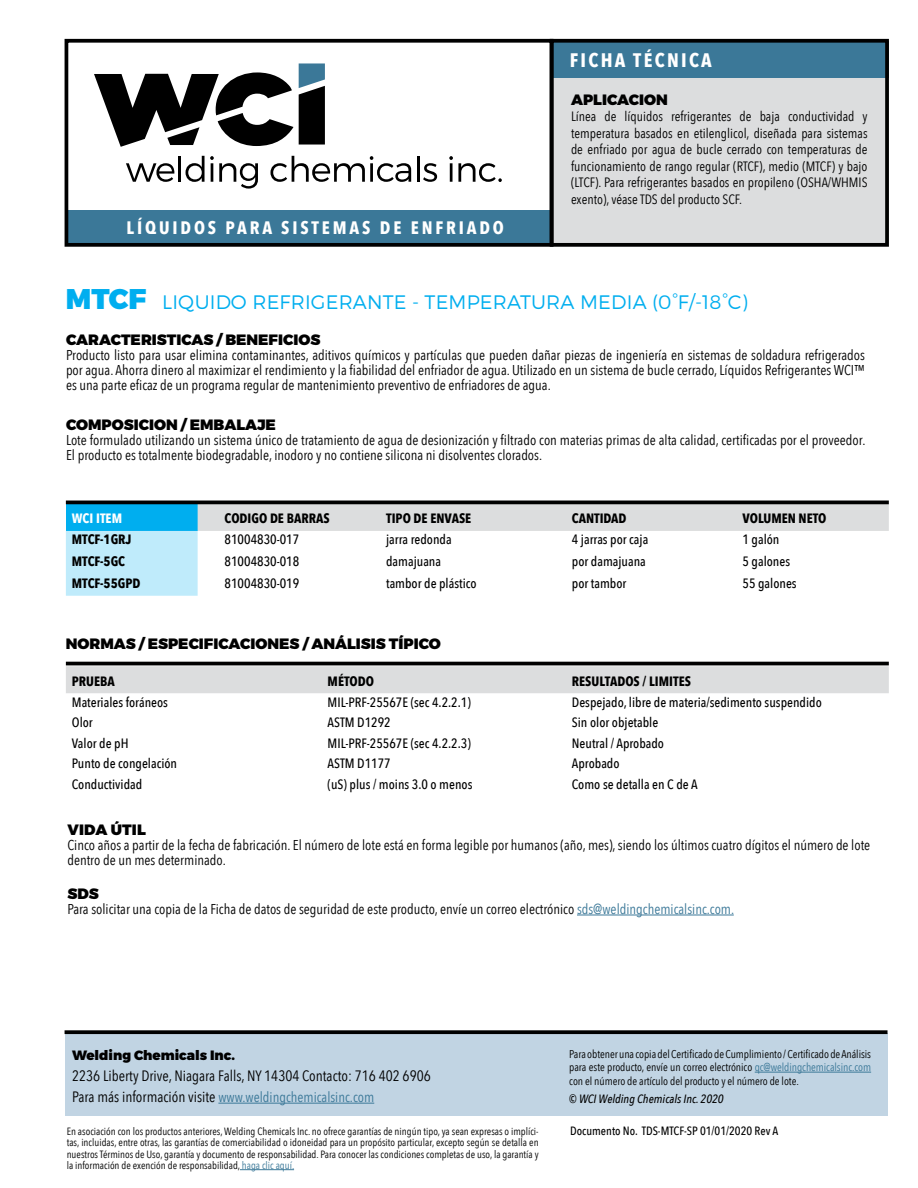
<style>
.page{position:relative;width:918px;height:1188px;background:#fff}
.page>*{position:absolute;margin:0;border:0;box-sizing:border-box;transform-origin:0 0}
.t1{font:300 19.5px "Montserrat";letter-spacing:.01em;color:#00aeef}
.t2{font:700 19.5px "Avenir Next Condensed";letter-spacing:.12em;color:#fff}
.t3{font:700 18px "Avenir Next Condensed";letter-spacing:.16em;color:#fff}
.t4{font:900 15px "Montserrat";color:#000}
.t5{font:15px "Avenir Next Condensed";color:#000}
.t6{font:14.25px/15px "Avenir Next Condensed";color:#000}
.t7{font:14.25px "Avenir Next Condensed";color:#3b7898}
.t8{font:500 13.5px "Avenir Next Condensed";color:#000}
.t9{font:13.5px/16.5px "Avenir Next Condensed";color:#000;text-align:justify}
.t10{font:700 13.5px "Avenir Next Condensed";color:#000}
.t11{font:900 13.5px "Montserrat";color:#000}
.t12{font:700 13.5px "Avenir Next Condensed";color:#fff}
.t13{font:500 12px "Avenir Next Condensed";color:#000}
.t14{font:italic 500 12px "Avenir Next Condensed";color:#000}
.t15{font:11.25px/13.5px "Avenir Next Condensed";letter-spacing:-.005em;color:#000;text-align:justify}
.t16{font:10.5px/11.2px "Avenir Next Condensed";color:#000;text-align:justify}
.s1{font-weight:900;font-size:28.5px}
.s2{color:#3b7898}
.s3{font-size:15px;color:#000}
</style>
<div class="page">
<div style="left:552px;top:60px;width:335px;height:185px;background:#dcddde"></div>
<svg style="left:66px;top:504px;width:823px;height:92px"></svg>
<hr style="left:66px;top:501px;width:823px;height:3px;background:#000">
<hr style="left:577px;top:915px;width:157px;height:1px;background:#3b7898">
<hr style="left:66px;top:662px;width:823px;height:3px;background:#000">
<div style="left:66px;top:666px;width:823px;height:27px;background:#dcddde"></div>
<div style="left:66px;top:210px;width:486px;height:35px;background:#3b7898"></div>
<svg style="left:94px;top:63px;width:231px;height:84px"></svg>
<svg style="left:126px;top:163px;width:49px;height:19px"></svg>
<hr style="left:179px;top:156px;width:2px;height:26px;background:#000">
<svg style="left:186px;top:156px;width:72px;height:33px"></svg>
<svg style="left:270px;top:156px;width:141px;height:26px"></svg>
<hr style="left:417px;top:156px;width:3px;height:26px;background:#000">
<svg style="left:423px;top:163px;width:14px;height:19px"></svg>
<svg style="left:449px;top:156px;width:53px;height:26px"></svg>
<div style="left:552px;top:42px;width:337px;height:36px;background:#3b7898"></div>
<div style="left:65px;top:39px;width:488px;height:208px;border:4px solid #000"></div>
<div style="left:65px;top:1033px;width:823px;height:83px;background:#c1d4e3"></div>
<svg style="left:65px;top:1030px;width:823px;height:4px;background:#141414"></svg>
<hr style="left:218px;top:1103px;width:156px;height:1px;background:#3b7898">
<hr style="left:755px;top:1072px;width:116px;height:1px;background:#3b7898">
<hr style="left:240px;top:1169px;width:54px;height:1px;background:#3b7898">
<div style="left:550px;top:39px;width:339px;height:208px;border:4px solid #000"></div>
<h1 class="t2" style="left:570px;top:49px;width:144px">FICHA TÉCNICA</h1>
<p class="t3" style="left:127px;top:216px;width:379px">LÍQUIDOS PARA SISTEMAS DE ENFRIADO</p>
<p class="t4" style="left:571px;top:90px;width:98px">APLICACION</p>
<p class="t9" style="left:571px;top:107px;width:298px">Línea de líquidos refrigerantes de baja conductividad y temperatura basados en etilenglicol, diseñada para sistemas de enfriado por agua de bucle cerrado con temperaturas de funcionamiento de rango regular (RTCF), medio (MTCF) y bajo (LTCF). Para refrigerantes basados en propileno (OSHA/WHMIS exento), véase TDS del producto SCF.</p>
<h1 class="t1" style="left:66px;top:290px;width:684px"><span class="s1">MTCF</span> LIQUIDO REFRIGERANTE - TEMPERATURA MEDIA (0°F/-18°C)</h1>
<p class="t4" style="left:66px;top:330px;width:256px">CARACTERISTICAS / BENEFICIOS</p>
<p class="t6" style="left:66px;top:346px;width:801px;text-align:justify">Producto listo para usar elimina contaminantes, aditivos químicos y partículas que pueden dañar piezas de ingeniería en sistemas de soldadura refrigerados por agua. Ahorra dinero al maximizar el rendimiento y la fiabilidad del enfriador de agua. Utilizado en un sistema de bucle cerrado, Líquidos Refrigerantes WCI™ es una parte eficaz de un programa regular de mantenimiento preventivo de enfriadores de agua.</p>
<p class="t4" style="left:66px;top:415px;width:211px">COMPOSICION / EMBALAJE</p>
<p class="t6" style="left:66px;top:432px;width:801px">Lote formulado utilizando un sistema único de tratamiento de agua de desionización y filtrado con materias primas de alta calidad, certificadas por el proveedor.<br>El producto es totalmente biodegradable, inodoro y no contiene silicona ni disolventes clorados.</p>
<p class="t12" style="left:72px;top:510px;width:52px">WCI ITEM</p>
<p class="t10" style="left:225px;top:510px;width:106px">CODIGO DE BARRAS</p>
<p class="t10" style="left:386px;top:510px;width:87px">TIPO DE ENVASE</p>
<p class="t10" style="left:572px;top:510px;width:56px">CANTIDAD</p>
<p class="t10" style="left:743px;top:510px;width:85px">VOLUMEN NETO</p>
<p class="t10" style="left:72px;top:531px;width:61px">MTCF-1GRJ</p>
<p class="t8" style="left:225px;top:532px;width:76px">81004830-017</p>
<p class="t8" style="left:386px;top:532px;width:67px">jarra redonda</p>
<p class="t8" style="left:572px;top:532px;width:78px">4 jarras por caja</p>
<p class="t8" style="left:743px;top:532px;width:38px">1 galón</p>
<p class="t10" style="left:72px;top:553px;width:55px">MTCF-5GC</p>
<p class="t8" style="left:225px;top:553px;width:76px">81004830-018</p>
<p class="t8" style="left:386px;top:553px;width:56px">damajuana</p>
<p class="t8" style="left:572px;top:553px;width:75px">por damajuana</p>
<p class="t8" style="left:743px;top:553px;width:49px">5 galones</p>
<p class="t10" style="left:72px;top:575px;width:70px">MTCF-55GPD</p>
<p class="t8" style="left:225px;top:575px;width:76px">81004830-019</p>
<p class="t8" style="left:386px;top:575px;width:92px">tambor de plástico</p>
<p class="t8" style="left:572px;top:575px;width:56px">por tambor</p>
<p class="t8" style="left:743px;top:575px;width:56px">55 galones</p>
<p class="t4" style="left:66px;top:635px;width:377px">NORMAS / ESPECIFICACIONES / ANÁLISIS TÍPICO</p>
<p class="t10" style="left:72px;top:673px;width:44px">PRUEBA</p>
<p class="t10" style="left:328px;top:673px;width:48px">MÉTODO</p>
<p class="t10" style="left:572px;top:673px;width:121px">RESULTADOS / LIMITES</p>
<p class="t8" style="left:72px;top:694px;width:98px">Materiales foráneos</p>
<p class="t8" style="left:328px;top:694px;width:145px">MIL-PRF-25567E (sec 4.2.2.1)</p>
<p class="t8" style="left:572px;top:694px;width:251px">Despejado, libre de materia/sedimento suspendido</p>
<p class="t8" style="left:72px;top:714px;width:22px">Olor</p>
<p class="t8" style="left:328px;top:714px;width:65px">ASTM D1292</p>
<p class="t8" style="left:572px;top:714px;width:88px">Sin olor objetable</p>
<p class="t8" style="left:72px;top:735px;width:58px">Valor de pH</p>
<p class="t8" style="left:328px;top:735px;width:145px">MIL-PRF-25567E (sec 4.2.2.3)</p>
<p class="t8" style="left:572px;top:735px;width:94px">Neutral / Aprobado</p>
<p class="t8" style="left:72px;top:755px;width:107px">Punto de congelación</p>
<p class="t8" style="left:328px;top:755px;width:65px">ASTM D1177</p>
<p class="t8" style="left:572px;top:755px;width:49px">Aprobado</p>
<p class="t8" style="left:72px;top:776px;width:72px">Conductividad</p>
<p class="t8" style="left:328px;top:776px;width:146px">(uS) plus / moins 3.0 o menos</p>
<p class="t8" style="left:572px;top:776px;width:127px">Como se detalla en C de A</p>
<p class="t4" style="left:67px;top:821px;width:80px">VIDA ÚTIL</p>
<p class="t6" style="left:67px;top:837px;width:804px">Cinco años a partir de la fecha de fabricación. El número de lote está en forma legible por humanos (año, mes), siendo los últimos cuatro dígitos el número de lote dentro de un mes determinado.</p>
<p class="t4" style="left:67px;top:884px;width:33px">SDS</p>
<p class="t6" style="left:67px;top:901px;width:668px">Para solicitar una copia de la Ficha de datos de seguridad de este producto, envíe un correo electrónico <span class="s2">sds@weldingchemicalsinc.com.</span></p>
<p class="t11" style="left:72px;top:1047px;width:164px">Welding Chemicals Inc.</p>
<p class="t5" style="left:72px;top:1063px;width:360px">2236 Liberty Drive, Niagara Falls, NY 14304 Contacto: 716 402 6906</p>
<p class="t7" style="left:72px;top:1085px;width:304px"><span class="s3">Para más información visite</span> www.weldingchemicalsinc.com</p>
<p class="t15" style="left:569px;top:1047px;width:303px">Para obtener una copia del Certificado de Cumplimiento / Certificado de Análisis para este producto, envíe un correo electrónico <span class="s2">qc@weldingchemicalsinc.com </span>con el número de artículo del producto y el número de lote.</p>
<p class="t14" style="left:569px;top:1091px;width:156px">© WCI Welding Chemicals Inc. 2020</p>
<p class="t16" style="left:67px;top:1125px;width:473px">En asociación con los productos anteriores, Welding Chemicals Inc. no ofrece garantías de ningún tipo, ya sean expresas o implíci&shy;tas, incluidas, entre otras, las garantías de comerciabilidad o idoneidad para un propósito particular, excepto según se detalla en nuestros Términos de Uso, garantía y documento de responsabilidad. Para conocer las condiciones completas de uso, la garantía y la información de exención de responsabilidad, <span class="s2">haga clic aquí.</span></p>
<p class="t13" style="left:570px;top:1123px;width:210px">Documento No. TDS-MTCF-SP 01/01/2020 Rev A</p>
</div>
